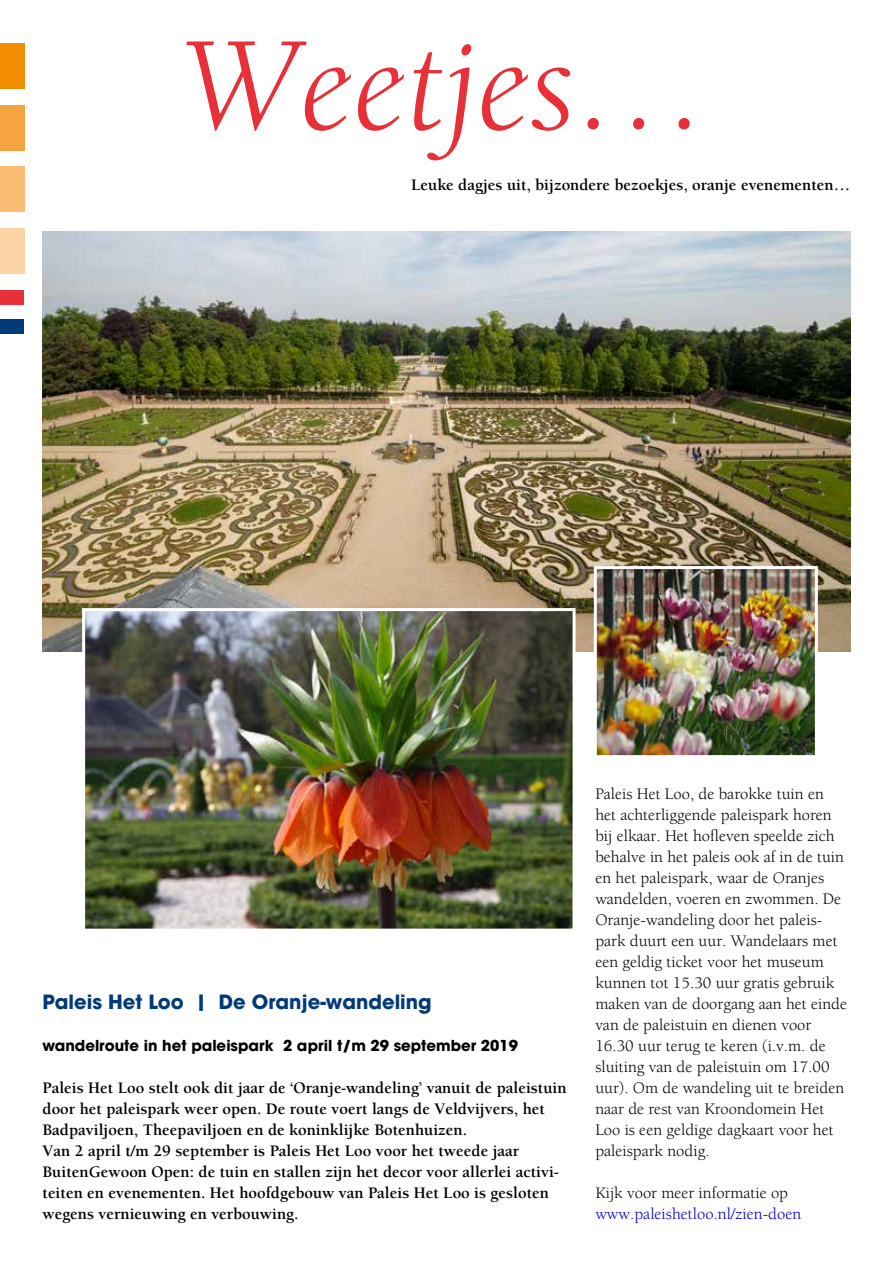
<style>
.page{position:relative;width:893px;height:1263px;background:#fff}
.page>*{position:absolute;margin:0;border:0;box-sizing:border-box;transform-origin:0 0}
.t1{font:italic 136.5px "Berkeley";color:#e73037}
.t2{font:700 19.5px "Avant Garde";color:#003a78}
.t3{font:16.5px/21px "Berkeley";color:#000}
.t4{font:700 16.5px/21px "Berkeley";color:#000}
.t5{font:16.5px "Berkeley";color:#0000cb}
.t6{font:700 15px "Avant Garde";color:#000}
</style>
<div class="page">
<div style="left:0;top:43px;width:25px;height:46px;background:#f28c00"></div>
<div style="left:0;top:105px;width:25px;height:45px;background:#f6a440"></div>
<div style="left:0;top:167px;width:25px;height:45px;background:#fabc74"></div>
<div style="left:0;top:228px;width:25px;height:46px;background:#fcd3a4"></div>
<div style="left:0;top:290px;width:24px;height:15px;background:#e73037"></div>
<div style="left:0;top:319px;width:24px;height:15px;background:#003a78"></div>
<img style="left:43px;top:232px;width:807px;height:420px">
<img style="left:86px;top:612px;width:486px;height:316px">
<div style="left:82px;top:608px;width:494px;height:324px;border:3px solid #fff"></div>
<img style="left:598px;top:570px;width:216px;height:184px">
<div style="left:594px;top:566px;width:224px;height:192px;border:3px solid #fff"></div>
<h1 class="t1" style="left:181px;top:15px;width:532px">Weetjes…</h1>
<p class="t4" style="left:411px;top:174px;width:441px">Leuke dagjes uit, bijzondere bezoekjes, oranje evenementen…</p>
<p class="t2" style="left:43px;top:989px;width:391px">Paleis Het Loo | De Oranje-wandeling</p>
<p class="t6" style="left:43px;top:1035px;width:477px">wandelroute in het paleispark 2 april t/m 29 september 2019</p>
<p class="t4" style="left:43px;top:1077px;width:526px">Paleis Het Loo stelt ook dit jaar de ‘Oranje-wandeling’ vanuit de paleistuin door het paleispark weer open. De route voert langs de Veldvijvers, het Badpaviljoen, Theepaviljoen en de koninklijke Botenhuizen.<br>Van 2 april t/m 29 september is Paleis Het Loo voor het tweede jaar BuitenGewoon Open: de tuin en stallen zijn het decor voor allerlei activi&shy;teiten en evenementen. Het hoofdgebouw van Paleis Het Loo is gesloten wegens vernieuwing en verbouwing.</p>
<p class="t3" style="left:595px;top:783px;width:253px">Paleis Het Loo, de barokke tuin en het achterliggende paleispark horen bij elkaar. Het hofleven speelde zich behalve in het paleis ook af in de tuin en het paleispark, waar de Oranjes wandelden, voeren en zwommen. De Oranje-wandeling door het paleis&shy;park duurt een uur. Wandelaars met een geldig ticket voor het museum kunnen tot 15.30 uur gratis gebruik maken van de doorgang aan het einde van de paleistuin en dienen voor 16.30 uur terug te keren (i.v.m. de sluiting van de paleistuin om 17.00 uur). Om de wandeling uit te breiden naar de rest van Kroondomein Het Loo is een geldige dagkaart voor het paleispark nodig.</p>
<p class="t3" style="left:595px;top:1182px;width:194px">Kijk voor meer informatie op</p>
<p class="t5" style="left:595px;top:1205px;width:207px">www.paleishetloo.nl/zien-doen</p>
</div>
